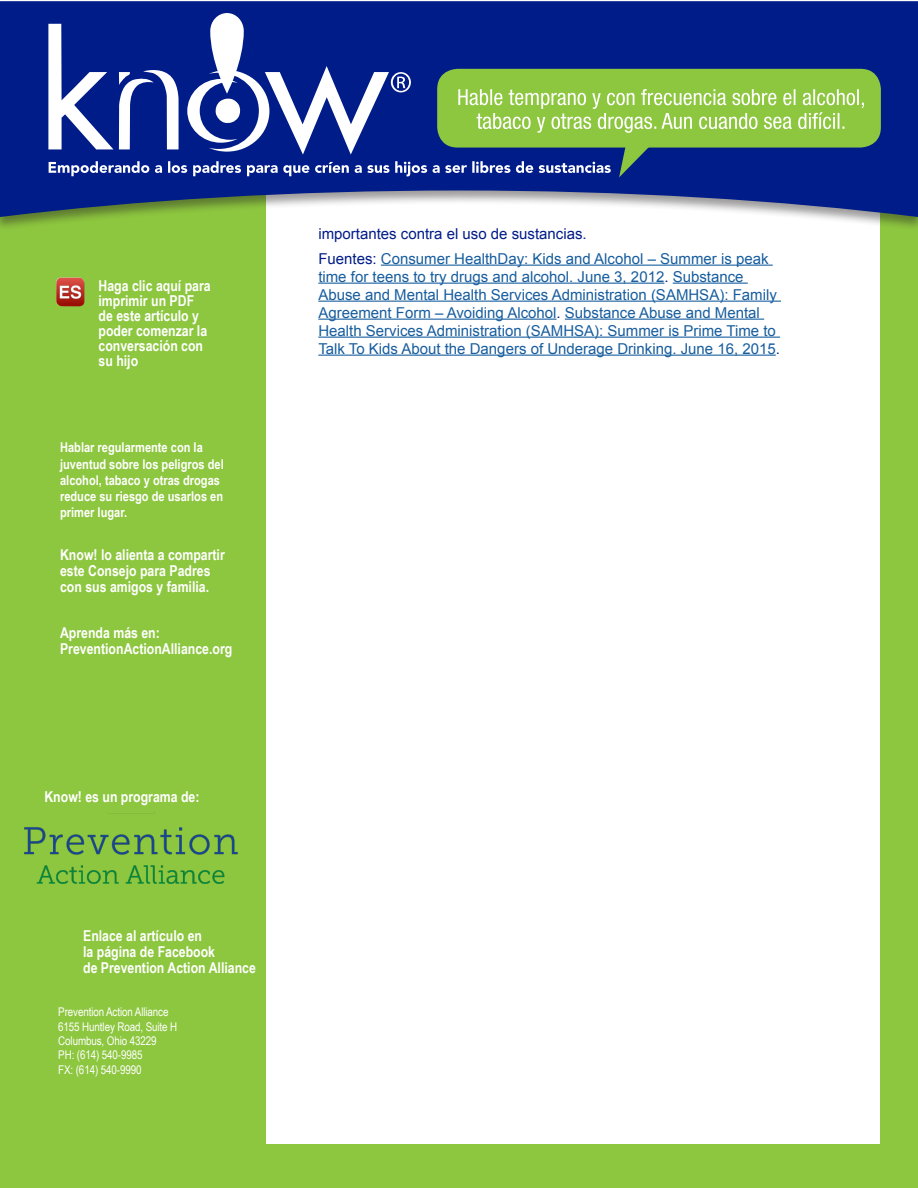
<style>
.page{position:relative;width:918px;height:1188px;background:#fff}
.page>*{position:absolute;margin:0;border:0;box-sizing:border-box;transform-origin:0 0}
.t1{font:15px/18px "Arial";color:#175d9e}
.t2{font:700 15px/15px "Arial Narrow";color:#fff}
.t3{font:15px "Arial";color:#001c88}
.t4{font:700 13.5px/16.2px "Arial Narrow";color:#fff}
.t5{font:12px "Arial Narrow";letter-spacing:-.01em;color:#fff}
.s1{color:#001c88}
</style>
<div class="page">
<div style="left:258px;top:117px;width:660px;height:1071px;background:#8dc63f"></div>
<div style="left:266px;top:155px;width:614px;height:989px;background:#fff"></div>
<div style="left:0;top:117px;width:262px;height:1071px;background:#8dc63f"></div>
<div style="left:0;top:0;width:918px;height:231px;background:#231f20;opacity:.45"></div>
<svg style="left:0;top:1px;width:918px;height:216px;fill:#001c88"></svg>
<img style="left:24px;top:812px;width:214px;height:72px">
<img style="left:56px;top:277px;width:29px;height:30px">
<div style="left:437px;top:69px;width:444px;height:79px;background:#8dc63f;border-radius:20px"></div>
<svg style="left:48px;top:13px;width:816px;height:164px"></svg>
<hr style="left:381px;top:265px;width:392px;height:1px;background:#175d9e">
<hr style="left:318px;top:283px;width:346px;height:1px;background:#175d9e">
<hr style="left:673px;top:283px;width:75px;height:1px;background:#175d9e">
<hr style="left:318px;top:301px;width:463px;height:1px;background:#175d9e">
<hr style="left:318px;top:319px;width:239px;height:1px;background:#175d9e">
<hr style="left:565px;top:319px;width:199px;height:1px;background:#175d9e">
<hr style="left:318px;top:337px;width:462px;height:1px;background:#175d9e">
<hr style="left:318px;top:355px;width:458px;height:1px;background:#175d9e">
<p class="t2" style="left:99px;top:277px;width:114px">Haga clic aquí para imprimir un PDF de este artículo y poder comenzar la conversación con su hijo</p>
<p class="t4" style="left:60px;top:439px;width:165px">Hablar regularmente con la juventud sobre los peligros del alcohol, tabaco y otras drogas reduce su riesgo de usarlos en primer lugar.</p>
<p class="t2" style="left:60px;top:546px;width:166px;line-height:16.2px">Know! lo alienta a compartir este Consejo para Padres con sus amigos y familia.</p>
<p class="t2" style="left:60px;top:624px;width:101px">Aprenda más en:</p>
<p class="t2" style="left:60px;top:641px;width:174px">PreventionActionAlliance.org</p>
<p class="t2" style="left:44px;top:789px;width:157px">Know! es un programa de:</p>
<p class="t2" style="left:83px;top:927px;width:174px;line-height:16.2px">Enlace al artículo en<br>la página de Facebook<br>de Prevention Action Alliance</p>
<p class="t5" style="left:58px;top:1003px;width:112px">Prevention Action Alliance</p>
<p class="t5" style="left:58px;top:1018px;width:120px">6155 Huntley Road, Suite H</p>
<p class="t5" style="left:58px;top:1032px;width:100px">Columbus, Ohio 43229</p>
<p class="t5" style="left:58px;top:1046px;width:86px">PH: (614) 540-9985</p>
<p class="t5" style="left:58px;top:1061px;width:85px">FX: (614) 540-9990</p>
<p class="t3" style="left:318px;top:224px;width:270px">importantes contra el uso de sustancias.</p>
<p class="t1" style="left:318px;top:249px;width:463px"><span class="s1">Fuentes:</span> Consumer HealthDay: Kids and Alcohol – Summer is peak time for teens to try drugs and alcohol. June 3, 2012<span class="s1">.</span> Substance Abuse and Mental Health Services Administration (SAMHSA): Family Agreement Form – Avoiding Alcohol<span class="s1">.</span> Substance Abuse and Mental Health Services Administration (SAMHSA): Summer is Prime Time to Talk To Kids About the Dangers of Underage Drinking. June 16, 2015<span class="s1">.</span></p>
</div>
